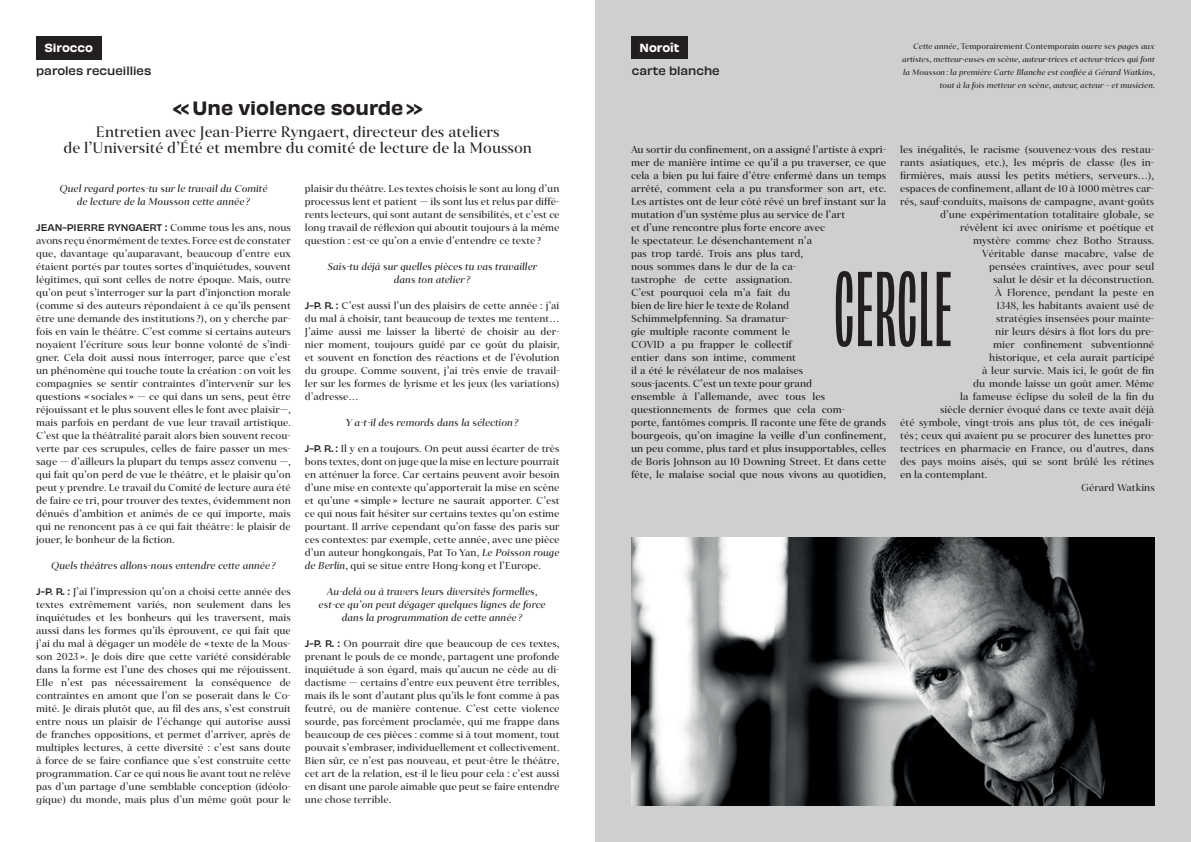
<style>
.page{position:relative;width:1191px;height:842px;background:#fff}
.page>*{position:absolute;margin:0;border:0;box-sizing:border-box;transform-origin:0 0}
.t1{font:18px "Obviously Semi";color:#231f20}
.t2{font:15px/16px "Carot Display";color:#231f20;text-align:center}
.t3{font:500 11px "Obviously";color:#231f20}
.t4{font:11px "Obviously Semi";color:#fff}
.t5{font:10.1px/13px "Carot Display";color:#231f20}
.t6{font:10px/13px "Carot Display";color:#231f20;text-align:justify}
.t7{font:italic 10px/13px "Carot Display";color:#231f20;text-align:center}
.t8{font:500 9px "Obviously";color:#231f20}
.t9{font:italic 8px/13px "Carot Display";color:#231f20;text-align:right}
.s1{font-family:"Carot Display";font-weight:400;font-size:10px}
.s2{font-family:"Obviously";font-weight:500;font-size:9px}
.s3{font-style:italic}
.s4{font-style:normal}
</style>
<div class="page">
<div style="left:36px;top:36px;width:66px;height:23px;background:#231f20"></div>
<div style="left:595px;top:0;width:596px;height:842px;background:#cfcfcf"></div>
<div style="left:631px;top:36px;width:57px;height:23px;background:#231f20"></div>
<img style="left:631px;top:538px;width:523px;height:268px">
<svg style="left:835px;top:271px;width:115px;height:76px"></svg>
<p class="t4" style="left:44px;top:39px;width:50px">Sirocco</p>
<p class="t3" style="left:36px;top:62px;width:117px">paroles recueillies</p>
<h1 class="t1" style="left:173px;top:94px;width:251px">«Une violence sourde»</h1>
<h2 class="t2" style="left:64px;top:125px;width:470px">Entretien avec Jean-Pierre Ryngaert, directeur des ateliers<br>de l’Université d’Été et membre du comité de lecture de la Mousson</h2>
<p class="t7" style="left:59px;top:182px;width:210px">Quel regard portes-tu sur le travail du Comité de lecture de la Mousson cette année?</p>
<p class="t8" style="left:36px;top:220px;width:256px">JEAN-PIERRE RYNGAERT : <span class="s1">Comme tous les ans, nous</span></p>
<p class="t6" style="left:36px;top:235px;width:256px">avons reçu énormément de textes. Force est de constater que, davantage qu’auparavant, beaucoup d’entre eux étaient portés par toutes sortes d’inquiétudes, souvent légitimes, qui sont celles de notre époque. Mais, outre qu’on peut s’interroger sur la part d’injonction morale (comme si des auteurs répondaient à ce qu’ils pensent être une demande des institutions ?), on y cherche par&shy;fois en vain le théâtre. C’est comme si certains auteurs noyaient l’écriture sous leur bonne volonté de s’indi&shy;gner. Cela doit aussi nous interroger, parce que c’est un phénomène qui touche toute la création : on voit les compagnies se sentir contraintes d’intervenir sur les questions «sociales» — ce qui dans un sens, peut être réjouissant et le plus souvent elles le font avec plaisir—, mais parfois en perdant de vue leur travail artistique.<br>C’est que la théâtralité paraît alors bien souvent recou&shy;verte par ces scrupules, celles de faire passer un mes&shy;sage — d’ailleurs la plupart du temps assez convenu —, qui fait qu’on perd de vue le théâtre, et le plaisir qu’on peut y prendre. Le travail du Comité de lecture aura été de faire ce tri, pour trouver des textes, évidemment non dénués d’ambition et animés de ce qui importe, mais qui ne renoncent pas à ce qui fait théâtre: le plaisir de jouer, le bonheur de la fiction.</p>
<p class="t7" style="left:51px;top:559px;width:227px">Quels théâtres allons-nous entendre cette année?</p>
<p class="t6" style="left:36px;top:586px;width:256px"><span class="s2">J-P. R. :</span> J’ai l’impression qu’on a choisi cette année des textes extrêmement variés, non seulement dans les inquiétudes et les bonheurs qui les traversent, mais aussi dans les formes qu’ils éprouvent, ce qui fait que j’ai du mal à dégager un modèle de «texte de la Mous&shy;son 2023». Je dois dire que cette variété considérable dans la forme est l’une des choses qui me réjouissent.<br>Elle n’est pas nécessairement la conséquence de contraintes en amont que l’on se poserait dans le Co&shy;mité. Je dirais plutôt que, au fil des ans, s’est construit entre nous un plaisir de l’échange qui autorise aussi de franches oppositions, et permet d’arriver, après de multiples lectures, à cette diversité : c’est sans doute à force de se faire confiance que s’est construite cette programmation. Car ce qui nous lie avant tout ne relève pas d’un partage d’une semblable conception (idéolo&shy;gique) du monde, mais plus d’un même goût pour le</p>
<p class="t6" style="left:305px;top:183px;width:256px">plaisir du théâtre. Les textes choisis le sont au long d’un processus lent et patient — ils sont lus et relus par diffé&shy;rents lecteurs, qui sont autant de sensibilités, et c’est ce long travail de réflexion qui aboutit toujours à la même question : est-ce qu’on a envie d’entendre ce texte?</p>
<p class="t7" style="left:327px;top:260px;width:211px">Sais-tu déjà sur quelles pièces tu vas travailler dans ton atelier ?</p>
<p class="t6" style="left:305px;top:300px;width:256px"><span class="s2">J-P. R. :</span> C’est aussi l’un des plaisirs de cette année : j’ai du mal à choisir, tant beaucoup de textes me tentent… J’aime aussi me laisser la liberté de choisir au der&shy;nier moment, toujours guidé par ce goût du plaisir, et souvent en fonction des réactions et de l’évolution du groupe. Comme souvent, j’ai très envie de travail&shy;ler sur les formes de lyrisme et les jeux (les variations) d’adresse…</p>
<p class="t7" style="left:346px;top:416px;width:174px">Y a-t-il des remords dans la sélection?</p>
<p class="t6" style="left:305px;top:443px;width:256px"><span class="s2">J-P. R. :</span> Il y en a toujours. On peut aussi écarter de très bons textes, dont on juge que la mise en lecture pourrait en atténuer la force. Car certains peuvent avoir besoin d’une mise en contexte qu’apporterait la mise en scène et qu’une «simple» lecture ne saurait apporter. C’est ce qui nous fait hésiter sur certains textes qu’on estime pourtant. Il arrive cependant qu’on fasse des paris sur ces contextes: par exemple, cette année, avec une pièce d’un auteur hongkongais, Pat To Yan, <span class="s3">Le Poisson rouge de Berlin</span>, qui se situe entre Hong-kong et l’Europe.</p>
<p class="t7" style="left:319px;top:585px;width:229px">Au-delà ou à travers leurs diversités formelles, est-ce qu’on peut dégager quelques lignes de force dans la programmation de cette année?</p>
<p class="t6" style="left:305px;top:638px;width:256px"><span class="s2">J-P. R. :</span> On pourrait dire que beaucoup de ces textes, prenant le pouls de ce monde, partagent une profonde inquiétude à son égard, mais qu’aucun ne cède au di&shy;dactisme — certains d’entre eux peuvent être terribles, mais ils le sont d’autant plus qu’ils le font comme à pas feutré, ou de manière contenue. C’est cette violence sourde, pas forcément proclamée, qui me frappe dans beaucoup de ces pièces : comme si à tout moment, tout pouvait s’embraser, individuellement et collectivement.<br>Bien sûr, ce n’est pas nouveau, et peut-être le théâtre, cet art de la relation, est-il le lieu pour cela : c’est aussi en disant une parole aimable que peut se faire entendre une chose terrible.</p>
<p class="t4" style="left:639px;top:39px;width:42px">Noroît</p>
<p class="t3" style="left:632px;top:62px;width:90px">carte blanche</p>
<p class="t9" style="left:902px;top:40px;width:254px">Cette année, <span class="s4">Temporairement Contemporain</span> ouvre ses pages aux artistes, metteur·euses en scène, auteur·trices et acteur·trices qui font la Mousson: la première Carte Blanche est confiée à Gérard Watkins, tout à la fois metteur en scène, auteur, acteur – et musicien.</p>
<p class="t5" style="left:631px;top:144px;width:257px">Au sortir du confinement, on a assigné l’artiste à expri&shy;mer de manière intime ce qu’il a pu traverser, ce que cela a bien pu lui faire d’être enfermé dans un temps arrêté, comment cela a pu transformer son art, etc.<br>Les artistes ont de leur côté rêvé un bref instant sur la mutation d’un système plus au service de l’art<br>et d’une rencontre plus forte encore avec<br>le spectateur. Le désenchantement n’a<br>pas trop tardé. Trois ans plus tard,<br>nous sommes dans le dur de la ca-<br>tastrophe de cette assignation.<br>C’est pourquoi cela m’a fait du<br>bien de lire hier le texte de Roland<br>Schimmelpfenning. Sa dramatur-<br>gie multiple raconte comment le<br>COVID a pu frapper le collectif<br>entier dans son intime, comment<br>il a été le révélateur de nos malaises<br>sous-jacents. C’est un texte pour grand<br>ensemble à l’allemande, avec tous les questionnements de formes que cela com-<br>porte, fantômes compris. Il raconte une fête de grands bourgeois, qu’on imagine la veille d’un confinement, un peu comme, plus tard et plus insupportables, celles de Boris Johnson au 10 Downing Street. Et dans cette fête, le malaise social que nous vivons au quotidien,</p>
<p class="t5" style="left:900px;top:144px;width:255px">les inégalités, le racisme (souvenez-vous des restau-</p>
<p class="t5" style="left:900px;top:157px;width:255px">rants asiatiques, etc.), les mépris de classe (les in-</p>
<p class="t5" style="left:900px;top:170px;width:255px">firmières, mais aussi les petits métiers, serveurs…),</p>
<p class="t5" style="left:900px;top:183px;width:255px">espaces de confinement, allant de 10 à 1000 mètres car-</p>
<p class="t5" style="left:900px;top:196px;width:255px">rés, sauf-conduits, maisons de campagne, avant-goûts</p>
<p class="t5" style="left:940px;top:209px;width:216px">d’une expérimentation totalitaire globale, se</p>
<p class="t5" style="left:960px;top:222px;width:195px">révèlent ici avec onirisme et poétique et</p>
<p class="t5" style="left:973px;top:235px;width:183px">mystère comme chez Botho Strauss.</p>
<p class="t5" style="left:982px;top:248px;width:174px">Véritable danse macabre, valse de</p>
<p class="t5" style="left:989px;top:261px;width:166px">pensées craintives, avec pour seul</p>
<p class="t5" style="left:993px;top:274px;width:163px">salut le désir et la déconstruction.</p>
<p class="t5" style="left:995px;top:287px;width:161px">À Florence, pendant la peste en</p>
<p class="t5" style="left:996px;top:300px;width:159px">1348, les habitants avaient usé de</p>
<p class="t5" style="left:996px;top:313px;width:160px">stratégies insensées pour mainte-</p>
<p class="t5" style="left:995px;top:326px;width:160px">nir leurs désirs à flot lors du pre-</p>
<p class="t5" style="left:993px;top:339px;width:162px">mier confinement subventionné</p>
<p class="t5" style="left:989px;top:352px;width:167px">historique, et cela aurait participé</p>
<p class="t5" style="left:982px;top:365px;width:173px">à leur survie. Mais ici, le goût de fin</p>
<p class="t5" style="left:973px;top:378px;width:183px">du monde laisse un goût amer. Même</p>
<p class="t5" style="left:960px;top:391px;width:196px">la fameuse éclipse du soleil de la fin du</p>
<p class="t5" style="left:940px;top:404px;width:215px">siècle dernier évoqué dans ce texte avait déjà</p>
<p class="t5" style="left:900px;top:417px;width:255px">été symbole, vingt-trois ans plus tôt, de ces inégali-</p>
<p class="t5" style="left:900px;top:430px;width:255px">tés ; ceux qui avaient pu se procurer des lunettes pro-</p>
<p class="t5" style="left:900px;top:443px;width:256px">tectrices en pharmacie en France, ou d’autres, dans</p>
<p class="t5" style="left:900px;top:456px;width:255px">des pays moins aisés, qui se sont brûlé les rétines</p>
<p class="t5" style="left:900px;top:469px;width:89px">en la contemplant.</p>
<p class="t5" style="left:1081px;top:482px;width:75px">Gérard Watkins</p>
</div>
